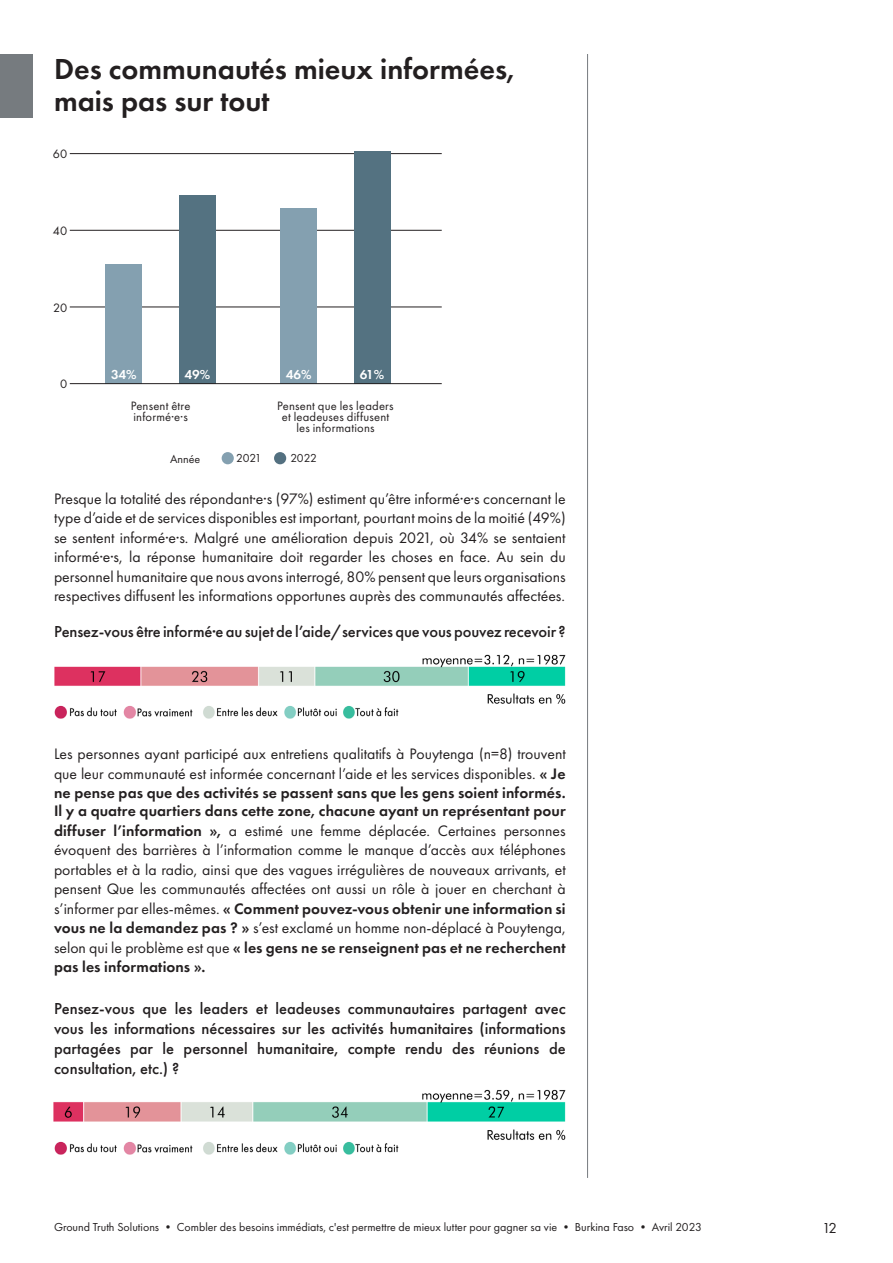
<style>
.page{position:relative;width:893px;height:1263px;background:#fff}
.page>*{position:absolute;margin:0;border:0;box-sizing:border-box;transform-origin:0 0}
.Titles_Medium{font:600 30px/31.5px "Futura PT";color:#231f20}
.QUESTIONS{font:500 16.5px/19.8px "Futura PT";letter-spacing:-.005em;color:#231f20;text-align:justify}
.Body{font:15.75px/19.4px "Futura PT";color:#231f20;text-align:justify}
.t1{font:15px "Futura PT";color:#231f20}
.t2{font:600 13.5px "Futura PT";letter-spacing:-.01em;color:#fff}
.t3{font:12.6px/11.1px "Futura PT";letter-spacing:.015em;color:#231f20}
.Body-2{font:12px "Futura PT";color:#231f20}
.s1{font-weight:600}
</style>
<div class="page">
<hr style="left:587px;top:54px;width:1px;height:1124px;background:#767b7f">
<div style="left:0;top:54px;width:32px;height:63px;background:#767b7f"></div>
<img style="left:54px;top:654px;width:512px;height:50px">
<img style="left:54px;top:1089px;width:512px;height:51px">
<hr style="left:70px;top:307px;width:372px;height:1px;background:#231f20">
<hr style="left:70px;top:230px;width:372px;height:1px;background:#231f20">
<hr style="left:70px;top:153px;width:372px;height:1px;background:#231f20">
<div style="left:280px;top:208px;width:37px;height:176px;background:#84a0b0"></div>
<div style="left:354px;top:151px;width:36px;height:233px;background:#547281"></div>
<div style="left:106px;top:264px;width:36px;height:120px;background:#84a0b0"></div>
<div style="left:179px;top:196px;width:37px;height:188px;background:#547281"></div>
<hr style="left:70px;top:383px;width:372px;height:1px;background:#231f20">
<img style="left:54px;top:703px;width:358px;height:16px">
<img style="left:54px;top:1139px;width:358px;height:16px">
<div style="left:222px;top:452px;width:12px;height:12px;background:#84a0b0;border-radius:50%"></div>
<div style="left:274px;top:452px;width:12px;height:12px;background:#537080;border-radius:50%"></div>
<p class="Titles_Medium" style="left:54px;top:53px;width:462px">Des communautés mieux informées, mais pas sur tout</p>
<p class="t3" style="left:53px;top:148px;width:16px">60</p>
<p class="t3" style="left:53px;top:225px;width:16px">40</p>
<p class="t3" style="left:53px;top:302px;width:16px">20</p>
<p class="t3" style="left:60px;top:378px;width:9px">0</p>
<p class="t2" style="left:111px;top:366px;width:27px">34%</p>
<p class="t2" style="left:184px;top:366px;width:27px">49%</p>
<p class="t2" style="left:286px;top:366px;width:27px">46%</p>
<p class="t2" style="left:360px;top:366px;width:26px">61%</p>
<p class="t3" style="left:131px;top:400px;width:61px">Pensent être informé·e·s</p>
<p class="t3" style="left:277px;top:400px;width:118px;text-align:center">Pensent que les leaders et leadeuses diffusent les informations</p>
<p class="Body-2" style="left:170px;top:452px;width:32px">Année</p>
<p class="Body-2" style="left:236px;top:451px;width:27px">2021</p>
<p class="Body-2" style="left:290px;top:451px;width:28px">2022</p>
<p class="Body" style="left:54px;top:488px;width:513px">Presque la totalité des répondant·e·s (97%) estiment qu’être informé·e·s concernant le type d’aide et de services disponibles est important, pourtant moins de la moitié (49%) se sentent informé·e·s. Malgré une amélioration depuis 2021, où 34% se sentaient informé·e·s, la réponse humanitaire doit regarder les choses en face. Au sein du personnel humanitaire que nous avons interrogé, 80% pensent que leurs organisations respectives diffusent les informations opportunes auprès des communautés affectées.</p>
<p class="QUESTIONS" style="left:54px;top:622px;width:513px">Pensez-vous être informé·e au sujet de l’aide/services que vous pouvez recevoir ?</p>
<p class="Body" style="left:54px;top:744px;width:513px">Les personnes ayant participé aux entretiens qualitatifs à Pouytenga (n=8) trouvent que leur communauté est informée concernant l’aide et les services disponibles. <span class="s1">« Je ne pense pas que des activités se passent sans que les gens soient informés.<br>Il y a quatre quartiers dans cette zone, chacune ayant un représentant pour diffuser l’information »,</span> a estimé une femme déplacée. Certaines personnes évoquent des barrières à l’information comme le manque d’accès aux téléphones portables et à la radio, ainsi que des vagues irrégulières de nouveaux arrivants, et pensent Que les communautés affectées ont aussi un rôle à jouer en cherchant à s’informer par elles-mêmes. <span class="s1">« Comment pouvez-vous obtenir une information si vous ne la demandez pas ? »</span> s’est exclamé un homme non-déplacé à Pouytenga, selon qui le problème est que <span class="s1">« les gens ne se renseignent pas et ne recherchent pas les informations ».</span></p>
<p class="QUESTIONS" style="left:54px;top:999px;width:513px">Pensez-vous que les leaders et leadeuses communautaires partagent avec vous les informations nécessaires sur les activités humanitaires (informations partagées par le personnel humanitaire, compte rendu des réunions de consultation, etc.) ?</p>
<p class="Body-2" style="left:54px;top:1220px;width:649px">Ground Truth Solutions • Combler des besoins immédiats, c'est permettre de mieux lutter pour gagner sa vie • Burkina Faso • Avril 2023</p>
<p class="t1" style="left:822px;top:1219px;width:16px">12</p>
</div>
